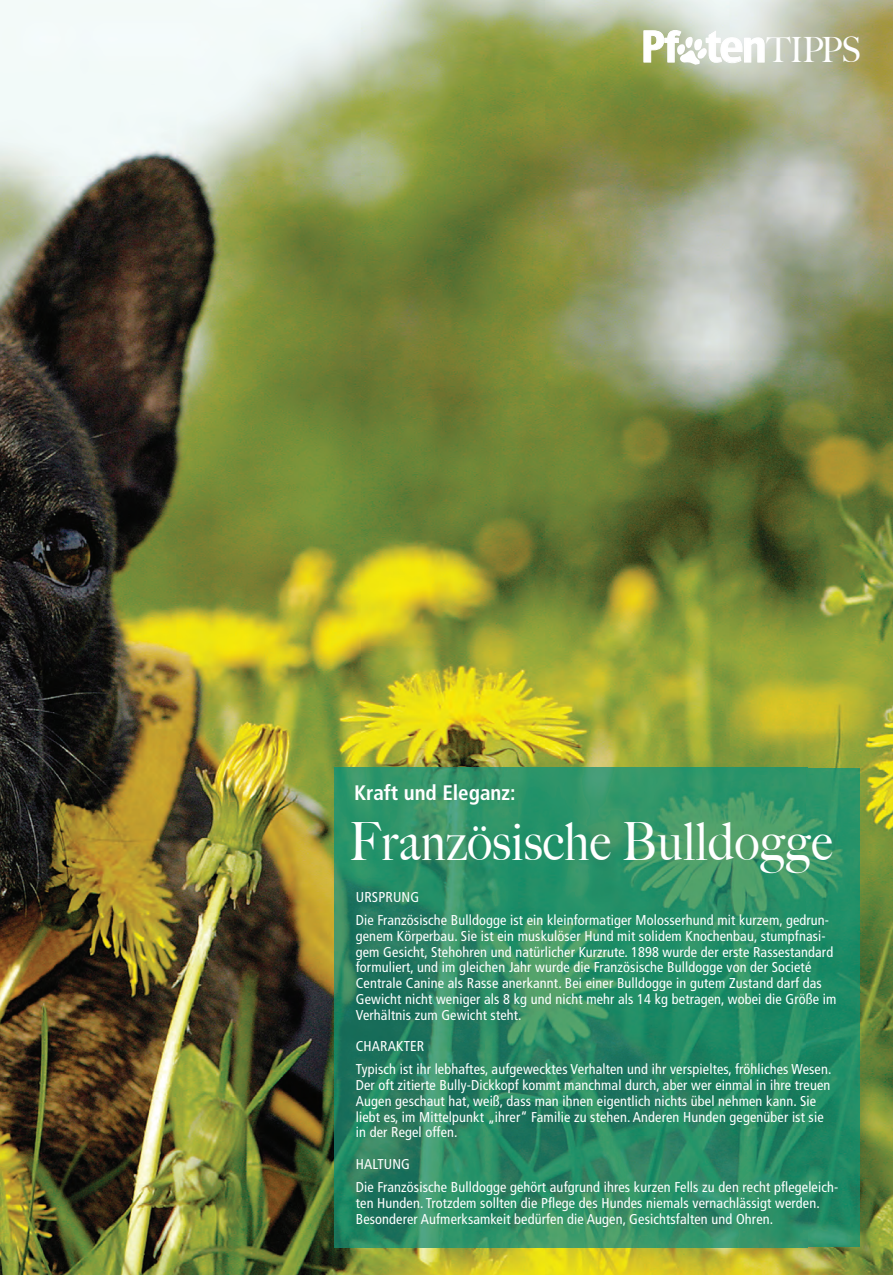
<style>
.page{position:relative;width:893px;height:1275px;background:#fff}
.page>*{position:absolute;margin:0;border:0;box-sizing:border-box;transform-origin:0 0}
.t1{font:500 52.8px "Big Caslon";letter-spacing:.01em;color:#fff;scale:.91 1}
.t2{font:41.7px "Charcoal CY";color:#fff;scale:.95 1}
.t3{font:700 condensed 21px "Frutiger LT";color:#fff}
.t4{font:condensed 14.25px/15.8px "Frutiger LT";letter-spacing:.01em;color:#fff}
.s1{font-family:"Big Caslon";font-weight:500;font-size:34.8px}
</style>
<div class="page">
<img style="left:0;top:0;width:892px;height:1275px">
<img style="left:334px;top:767px;width:525px;height:480px">
<svg style="left:643px;top:30px;width:121px;height:35px"></svg>
<svg style="left:885px;top:0;width:8px;height:7px"></svg>
<svg style="left:885px;top:1268px;width:8px;height:7px"></svg>
<h2 class="t2" style="left:641px;top:20px;width:233px">Pf ten<span class="s1">TIPPS</span></h2>
<h3 class="t3" style="left:354px;top:780px;width:163px">Kraft und Eleganz:</h3>
<h1 class="t1" style="left:349px;top:810px;width:532px">Französische Bulldogge</h1>
<p class="t4" style="left:356px;top:885px;width:474px;line-height:23.2px">URSPRUNG<br>Die Französische Bulldogge ist ein kleinformatiger Molosserhund mit kurzem, gedrun-</p>
<p class="t4" style="left:356px;top:928px;width:482px">genem Körperbau. Sie ist ein muskulöser Hund mit solidem Knochenbau, stumpfnasi&shy;gem Gesicht, Stehohren und natürlicher Kurzrute. 1898 wurde der erste Rassestandard formuliert, und im gleichen Jahr wurde die Französische Bulldogge von der Societé Centrale Canine als Rasse anerkannt. Bei einer Bulldogge in gutem Zustand darf das Gewicht nicht weniger als 8 kg und nicht mehr als 14 kg betragen, wobei die Größe im Verhältnis zum Gewicht steht.</p>
<p class="t4" style="left:356px;top:1035px;width:477px;line-height:23.2px">CHARAKTER<br>Typisch ist ihr lebhaftes, aufgewecktes Verhalten und ihr verspieltes, fröhliches Wesen.</p>
<p class="t4" style="left:356px;top:1077px;width:476px">Der oft zitierte Bully-Dickkopf kommt manchmal durch, aber wer einmal in ihre treuen Augen geschaut hat, weiß, dass man ihnen eigentlich nichts übel nehmen kann. Sie liebt es, im Mittelpunkt „ihrer“ Familie zu stehen. Anderen Hunden gegenüber ist sie in der Regel offen.</p>
<p class="t4" style="left:356px;top:1152px;width:484px;line-height:23.2px">HALTUNG<br>Die Französische Bulldogge gehört aufgrund ihres kurzen Fells zu den recht pflegeleich-</p>
<p class="t4" style="left:356px;top:1195px;width:465px">ten Hunden. Trotzdem sollten die Pflege des Hundes niemals vernachlässigt werden.<br>Besonderer Aufmerksamkeit bedürfen die Augen, Gesichtsfalten und Ohren.</p>
</div>
